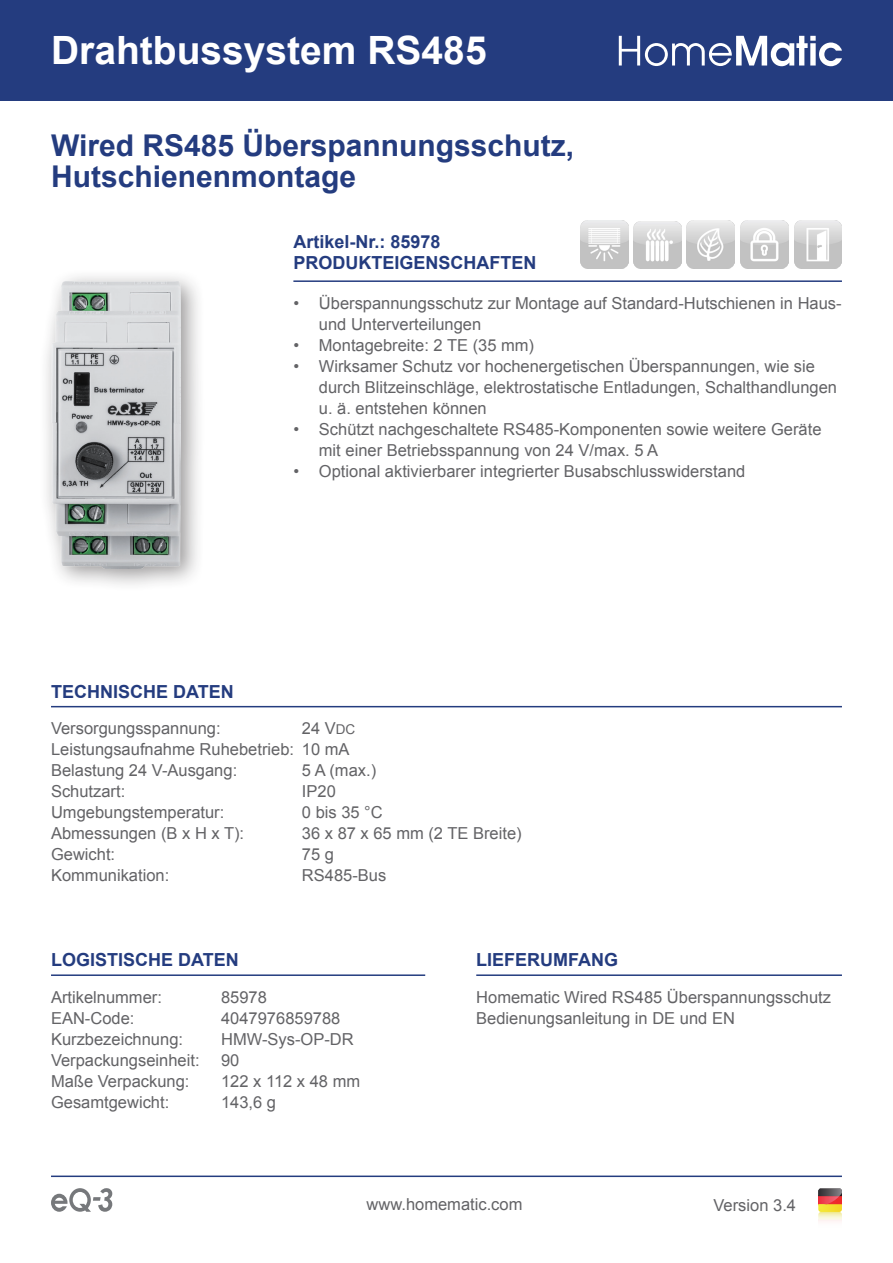
<style>
.page{position:relative;width:893px;height:1263px;background:#fff}
.page>*{position:absolute;margin:0;border:0;box-sizing:border-box;transform-origin:0 0}
.Kategorie{font:700 39px "Arial";color:#fff}
.Langbezeichnung{font:700 30px "Arial";color:#243c7f}
.Überschrift{font:700 18px "Arial";color:#243c7f}
.t1{font:16.5px/21px "Arial";color:#636366}
.s1{font-size:13.5px}
</style>
<div class="page">
<hr style="left:51px;top:1175px;width:791px;height:2px;background:#243c7f">
<hr style="left:51px;top:974px;width:374px;height:2px;background:#243c7f">
<hr style="left:476px;top:974px;width:366px;height:2px;background:#243c7f">
<hr style="left:51px;top:706px;width:791px;height:1px;background:#243c7f">
<hr style="left:293px;top:280px;width:549px;height:2px;background:#243c7f">
<div style="left:38px;top:269px;width:168px;height:324px;background:#231f20;opacity:.47"></div>
<img style="left:51px;top:282px;width:130px;height:286px">
<div style="left:0;top:0;width:893px;height:101px;background:#243c7f"></div>
<svg style="left:619px;top:36px;width:223px;height:30px"></svg>
<img style="left:794px;top:221px;width:48px;height:48px">
<img style="left:741px;top:221px;width:48px;height:48px">
<img style="left:580px;top:221px;width:48px;height:48px">
<img style="left:686px;top:221px;width:48px;height:48px">
<img style="left:634px;top:221px;width:47px;height:48px">
<div style="left:818px;top:1219px;width:24px;height:9px;background:#fefafa"></div>
<svg style="left:818px;top:1188px;width:24px;height:32px"></svg>
<svg style="left:51px;top:1188px;width:61px;height:24px"></svg>
<p class="Kategorie" style="left:51px;top:23px;width:437px">Drahtbussystem RS485</p>
<p class="Langbezeichnung" style="left:51px;top:124px;width:525px">Wired RS485 Überspannungsschutz,</p>
<p class="Langbezeichnung" style="left:51px;top:156px;width:307px">Hutschienenmontage</p>
<p class="Überschrift" style="left:293px;top:228px;width:149px">Artikel-Nr.: 85978</p>
<p class="Überschrift" style="left:293px;top:249px;width:244px">PRODUKTEIGENSCHAFTEN</p>
<p class="t1" style="left:319px;top:292px;width:524px;text-indent:-26px">• Überspannungsschutz zur Montage auf Standard-Hutschienen in Haus&shy;und Unterverteilungen</p>
<p class="t1" style="left:293px;top:334px;width:242px">• Montagebreite: 2 TE (35 mm)</p>
<p class="t1" style="left:319px;top:355px;width:520px;text-indent:-26px">• Wirksamer Schutz vor hochenergetischen Überspannungen, wie sie durch Blitzeinschläge, elektrostatische Entladungen, Schalthandlungen u. ä. entstehen können</p>
<p class="t1" style="left:319px;top:418px;width:504px;text-indent:-26px">• Schützt nachgeschaltete RS485-Komponenten sowie weitere Geräte mit einer Betriebsspannung von 24 V/max. 5 A</p>
<p class="t1" style="left:293px;top:460px;width:453px">• Optional aktivierbarer integrierter Busabschlusswiderstand</p>
<p class="Überschrift" style="left:51px;top:678px;width:184px">TECHNISCHE DATEN</p>
<p class="t1" style="left:51px;top:717px;width:171px">Versorgungsspannung:</p>
<p class="t1" style="left:51px;top:738px;width:245px">Leistungsaufnahme Ruhebetrieb:</p>
<p class="t1" style="left:51px;top:759px;width:188px">Belastung 24 V-Ausgang:</p>
<p class="t1" style="left:51px;top:780px;width:76px">Schutzart:</p>
<p class="t1" style="left:51px;top:801px;width:175px">Umgebungstemperatur:</p>
<p class="t1" style="left:51px;top:822px;width:195px">Abmessungen (B x H x T):</p>
<p class="t1" style="left:51px;top:843px;width:66px">Gewicht:</p>
<p class="t1" style="left:51px;top:864px;width:120px">Kommunikation:</p>
<p class="t1" style="left:302px;top:717px;width:55px">24 V<span class="s1">DC</span></p>
<p class="t1" style="left:302px;top:738px;width:49px">10 mA</p>
<p class="t1" style="left:302px;top:759px;width:76px">5 A (max.)</p>
<p class="t1" style="left:302px;top:780px;width:35px">IP20</p>
<p class="t1" style="left:302px;top:801px;width:82px">0 bis 35 °C</p>
<p class="t1" style="left:302px;top:822px;width:221px">36 x 87 x 65 mm (2 TE Breite)</p>
<p class="t1" style="left:302px;top:843px;width:34px">75 g</p>
<p class="t1" style="left:302px;top:864px;width:86px">RS485-Bus</p>
<p class="Überschrift" style="left:51px;top:947px;width:189px">LOGISTISCHE DATEN</p>
<p class="Überschrift" style="left:476px;top:947px;width:143px">LIEFERUMFANG</p>
<p class="t1" style="left:51px;top:986px;width:112px">Artikelnummer:</p>
<p class="t1" style="left:51px;top:1007px;width:85px">EAN-Code:</p>
<p class="t1" style="left:51px;top:1028px;width:134px">Kurzbezeichnung:</p>
<p class="t1" style="left:51px;top:1049px;width:150px">Verpackungseinheit:</p>
<p class="t1" style="left:51px;top:1070px;width:140px">Maße Verpackung:</p>
<p class="t1" style="left:51px;top:1091px;width:120px">Gesamtgewicht:</p>
<p class="t1" style="left:221px;top:986px;width:47px">85978</p>
<p class="t1" style="left:221px;top:1007px;width:121px">4047976859788</p>
<p class="t1" style="left:221px;top:1028px;width:134px">HMW-Sys-OP-DR</p>
<p class="t1" style="left:221px;top:1049px;width:20px">90</p>
<p class="t1" style="left:221px;top:1070px;width:141px">122 x 112 x 48 mm</p>
<p class="t1" style="left:221px;top:1091px;width:57px">143,6 g</p>
<p class="t1" style="left:476px;top:986px;width:356px">Homematic Wired RS485 Überspannungsschutz</p>
<p class="t1" style="left:476px;top:1007px;width:260px">Bedienungsanleitung in DE und EN</p>
<p class="t1" style="left:367px;top:1194px;width:157px">www.homematic.com</p>
<p class="t1" style="left:713px;top:1194px;width:84px">Version 3.4</p>
</div>
